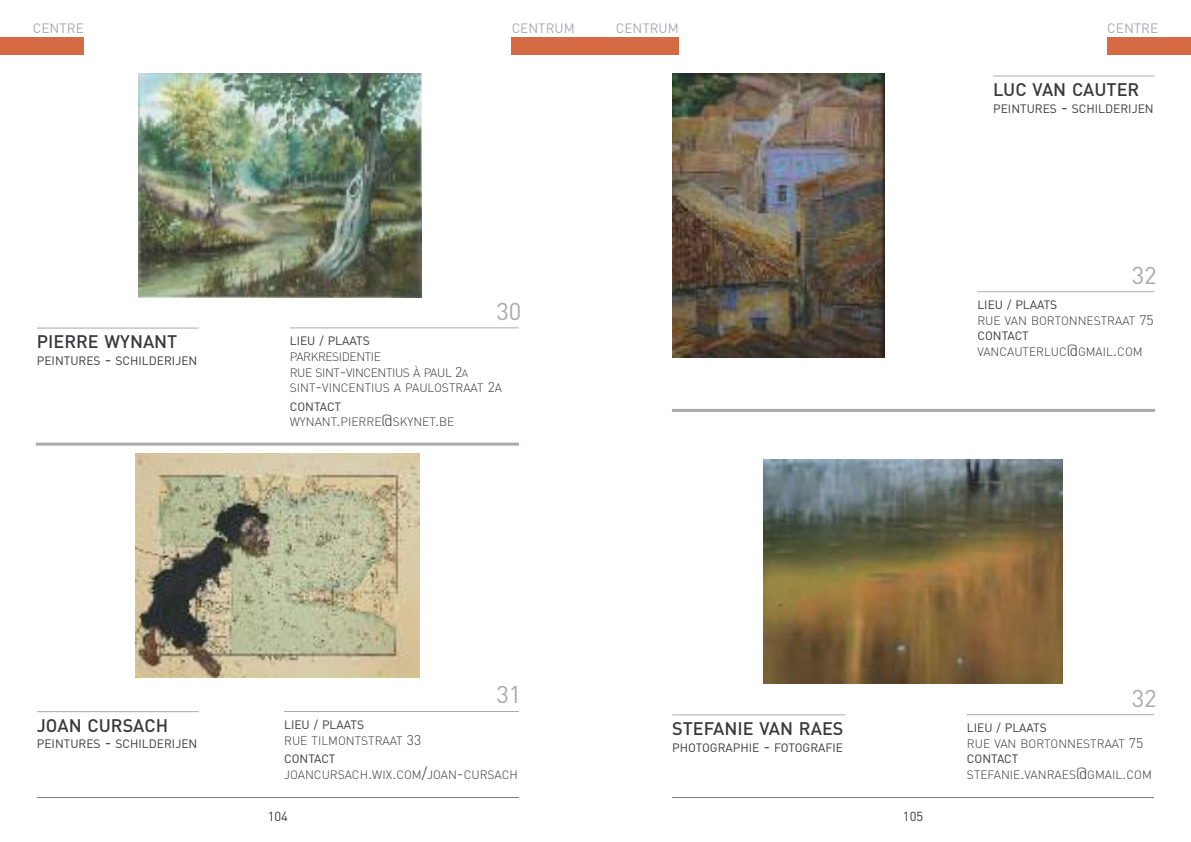
<style>
.page{position:relative;width:1191px;height:842px;background:#fff}
.page>*{position:absolute;margin:0;border:0;box-sizing:border-box;transform-origin:0 0}
.t1{font:24px "DIN";color:#a7aaae}
.t2{font:500 18px "DIN";color:#39383a}
.t3{font:13.6px "DIN";color:#a7aaae}
.t4{font:13px "DIN";color:#39383a}
.t5{font:300 12px/15.6px "DIN";color:#39383a}
.t6{font:12px "DIN";color:#39383a}
.t7{font:300 12px/15.6px "DIN";letter-spacing:-.035em;color:#39383a}
.s1{font-size:16px}
.s2{font-size:14px}
.s3{font-size:10.4px}
.s4{font-weight:400}
</style>
<div class="page">
<hr style="left:672px;top:409px;width:483px;height:3px;background:#a7aaae">
<hr style="left:672px;top:797px;width:482px;height:1px;background:#7e7e7f">
<div style="left:1107px;top:37px;width:84px;height:17px;background:#d56a44"></div>
<img style="left:764px;top:460px;width:298px;height:224px">
<hr style="left:672px;top:714px;width:173px;height:1px;background:#a7aaae">
<hr style="left:967px;top:714px;width:187px;height:1px;background:#a7aaae">
<img style="left:672px;top:74px;width:212px;height:283px">
<hr style="left:993px;top:75px;width:161px;height:1px;background:#a7aaae">
<hr style="left:977px;top:291px;width:177px;height:1px;background:#a7aaae">
<hr style="left:37px;top:797px;width:482px;height:1px;background:#7e7e7f">
<div style="left:0;top:37px;width:84px;height:17px;background:#d56a44"></div>
<div style="left:511px;top:37px;width:84px;height:17px;background:#d56a44"></div>
<hr style="left:36px;top:443px;width:483px;height:3px;background:#a7aaae">
<div style="left:595px;top:37px;width:84px;height:17px;background:#d56a44"></div>
<img style="left:139px;top:74px;width:283px;height:224px">
<hr style="left:37px;top:328px;width:162px;height:1px;background:#a7aaae">
<hr style="left:290px;top:327px;width:229px;height:1px;background:#a7aaae">
<img style="left:136px;top:453px;width:284px;height:224px">
<hr style="left:37px;top:711px;width:162px;height:1px;background:#a7aaae">
<hr style="left:284px;top:711px;width:235px;height:1px;background:#a7aaae">
<p class="t3" style="left:33px;top:23px;width:52px">CENTRE</p>
<p class="t3" style="left:512px;top:23px;width:65px">CENTRUM</p>
<p class="t3" style="left:616px;top:23px;width:65px">CENTRUM</p>
<p class="t3" style="left:1107px;top:23px;width:52px">CENTRE</p>
<h2 class="t2" style="left:993px;top:80px;width:148px">LUC VAN CAUTER</h2>
<p class="t6" style="left:993px;top:104px;width:162px">PEINTURES <span class="s1">-</span> SCHILDERIJEN</p>
<h2 class="t2" style="left:37px;top:332px;width:142px">PIERRE WYNANT</h2>
<p class="t6" style="left:37px;top:356px;width:162px">PEINTURES <span class="s1">-</span> SCHILDERIJEN</p>
<h1 class="t1" style="left:496px;top:303px;width:27px">30</h1>
<p class="t6" style="left:290px;top:337px;width:81px">LIEU / PLAATS</p>
<p class="t7" style="left:290px;top:349px;width:214px">PARKRESIDENTIE<br>RUE SINT<span class="s1">-</span>VINCENTIUS À PAUL <span class="s2">2</span><span class="s3">A<br></span>SINT<span class="s1">-</span>VINCENTIUS A PAULOSTRAAT <span class="s2">2</span>A</p>
<p class="t5" style="left:290px;top:399px;width:166px"><span class="s4">CONTACT<br></span>WYNANT<span class="s1">.</span>PIERRE<span class="s1">@</span>SKYNET<span class="s1">.</span>BE</p>
<h1 class="t1" style="left:1131px;top:267px;width:27px">32</h1>
<p class="t5" style="left:977px;top:297px;width:178px"><span class="s4">LIEU / PLAATS<br></span>RUE VAN BORTONNESTRAAT <span class="s2">75<br></span><span class="s4">CONTACT<br></span>VANCAUTERLUC<span class="s1">@</span>GMAIL<span class="s1">.</span>COM</p>
<h2 class="t2" style="left:37px;top:715px;width:133px">JOAN CURSACH</h2>
<p class="t6" style="left:37px;top:740px;width:162px">PEINTURES <span class="s1">-</span> SCHILDERIJEN</p>
<h1 class="t1" style="left:496px;top:686px;width:27px">31</h1>
<p class="t5" style="left:284px;top:717px;width:139px"><span class="s4">LIEU / PLAATS<br></span>RUE TILMONTSTRAAT <span class="s2">33</span></p>
<p class="t5" style="left:284px;top:751px;width:235px"><span class="s4">CONTACT<br></span>JOANCURSACH<span class="s1">.</span>WIX<span class="s1">.</span>COM<span class="s1">/</span>JOAN<span class="s1">-</span>CURSACH</p>
<p class="t4" style="left:268px;top:812px;width:22px">104</p>
<h2 class="t2" style="left:672px;top:718px;width:173px">STEFANIE VAN RAES</h2>
<p class="t6" style="left:672px;top:743px;width:172px">PHOTOGRAPHIE <span class="s1">-</span> FOTOGRAFIE</p>
<p class="t4" style="left:903px;top:812px;width:22px">105</p>
<h1 class="t1" style="left:1131px;top:689px;width:27px">32</h1>
<p class="t5" style="left:967px;top:720px;width:186px"><span class="s4">LIEU / PLAATS<br></span>RUE VAN BORTONNESTRAAT <span class="s2">75<br></span><span class="s4">CONTACT<br></span>STEFANIE<span class="s1">.</span>VANRAES<span class="s1">@</span>GMAIL<span class="s1">.</span>COM</p>
</div>
